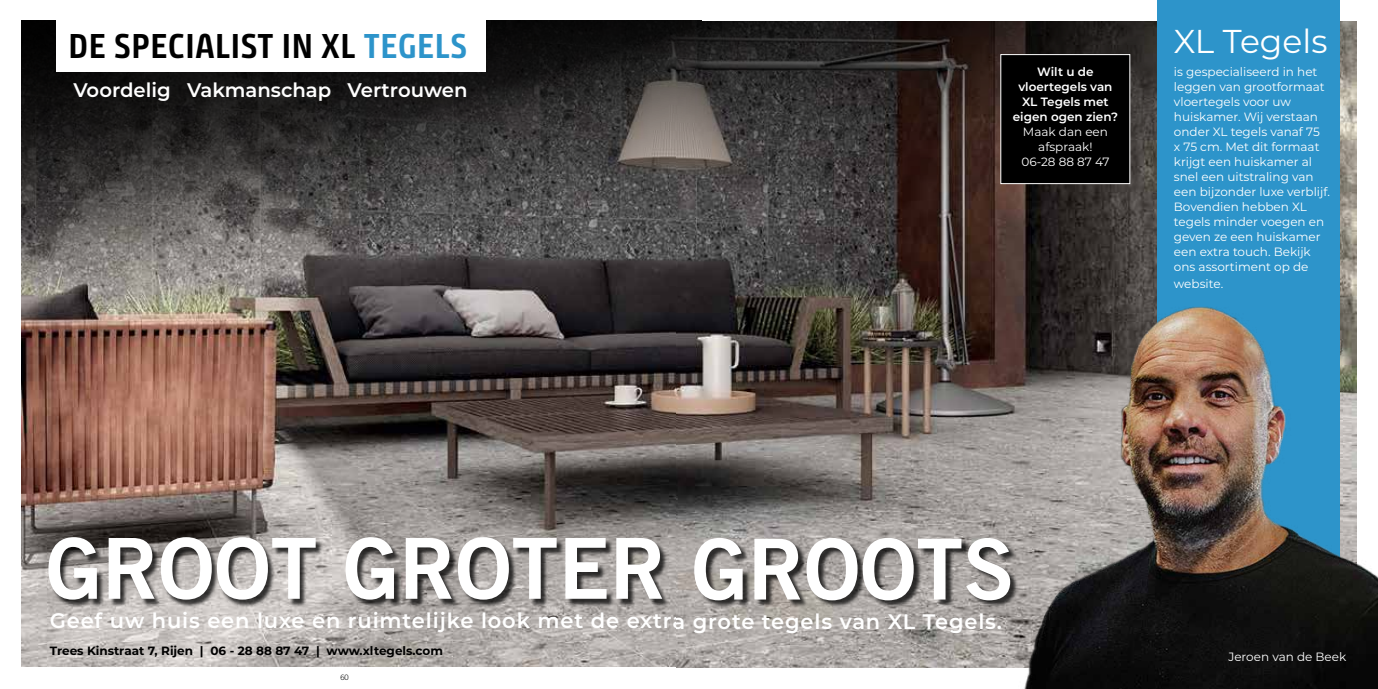
<style>
.page{position:relative;width:1378px;height:689px;background:#fff}
.page>*{position:absolute;margin:0;border:0;box-sizing:border-box;transform-origin:0 0}
.t1{font:84.15px "Trade Gothic LT Std Bd 2";color:#fff}
.t2{font:700 34.35px "Bunday Clean";letter-spacing:.02em;color:#000}
.t3{font:33px "Montserrat";color:#fff}
.t4{font:600 21px "Montserrat";letter-spacing:.04em;color:#fff}
.t5{font:600 19.65px "Montserrat";color:#fff}
.t6{font:12px/15px "Montserrat";color:#fff;text-align:center}
.t7{font:700 12px "Montserrat";color:#000}
.t8{font:600 12px/15px "Montserrat";color:#fff;text-align:center}
.t9{font:300 7.5px "Trade Gothic LT Std";color:#000}
.s1{color:#2d94ca}
</style>
<div class="page">
<img style="left:21px;top:310px;width:655px;height:357px">
<svg style="left:21px;top:21px;width:655px;height:289px;background:#474443"></svg>
<div style="left:56px;top:0;width:430px;height:71px;background:#fff"></div>
<div style="left:50px;top:539px;width:652px;height:68px;background:#000;opacity:.75"></div>
<img style="left:676px;top:310px;width:324px;height:358px">
<svg style="left:676px;top:21px;width:680px;height:289px;background:#3f3835"></svg>
<div style="left:1157px;top:0;width:182px;height:689px;background:#2d94ca"></div>
<img style="left:1000px;top:293px;width:378px;height:396px">
<div style="left:1000px;top:54px;width:130px;height:130px;background:#000;border:1px solid #fff"></div>
<div style="left:676px;top:539px;width:342px;height:69px;background:#000;opacity:.75"></div>
<h2 class="t2" style="left:69px;top:23px;width:400px">DE SPECIALIST IN XL <span class="s1">TEGELS</span></h2>
<h3 class="t5" style="left:73px;top:76px;width:396px">Voordelig Vakmanschap Vertrouwen</h3>
<p class="t8" style="left:1013px;top:64px;width:107px">Wilt u de vloertegels van<br>XL Tegels met eigen ogen zien?</p>
<p class="t6" style="left:1021px;top:124px;width:90px">Maak dan een afspraak!<br>06-28 88 87 47</p>
<h3 class="t3" style="left:1174px;top:19px;width:155px">XL Tegels</h3>
<p class="t6" style="left:1174px;top:64px;width:157px;text-align:left">is gespecialiseerd in het leggen van grootformaat vloertegels voor uw huiskamer. Wij verstaan onder XL tegels vanaf 75<br>x 75 cm. Met dit formaat krijgt een huiskamer al snel een uitstraling van een bijzonder luxe verblijf.<br>Bovendien hebben XL tegels minder voegen en geven ze een huiskamer een extra touch. Bekijk ons assortiment op de</p>
<p class="t6" style="left:1174px;top:276px;width:51px">website.</p>
<h1 class="t1" style="left:46px;top:517px;width:970px">GROOT GROTER GROOTS</h1>
<h3 class="t4" style="left:50px;top:606px;width:953px">Geef uw huis een luxe en ruimtelijke look met de extra grote tegels van XL Tegels.</h3>
<p class="t7" style="left:50px;top:642px;width:395px">Trees Kinstraat 7, Rijen | 06 - 28 88 87 47 | www.xltegels.com</p>
<p class="t6" style="left:1228px;top:649px;width:119px">Jeroen van de Beek</p>
<p class="t9" style="left:340px;top:672px;width:10px">60</p>
</div>
